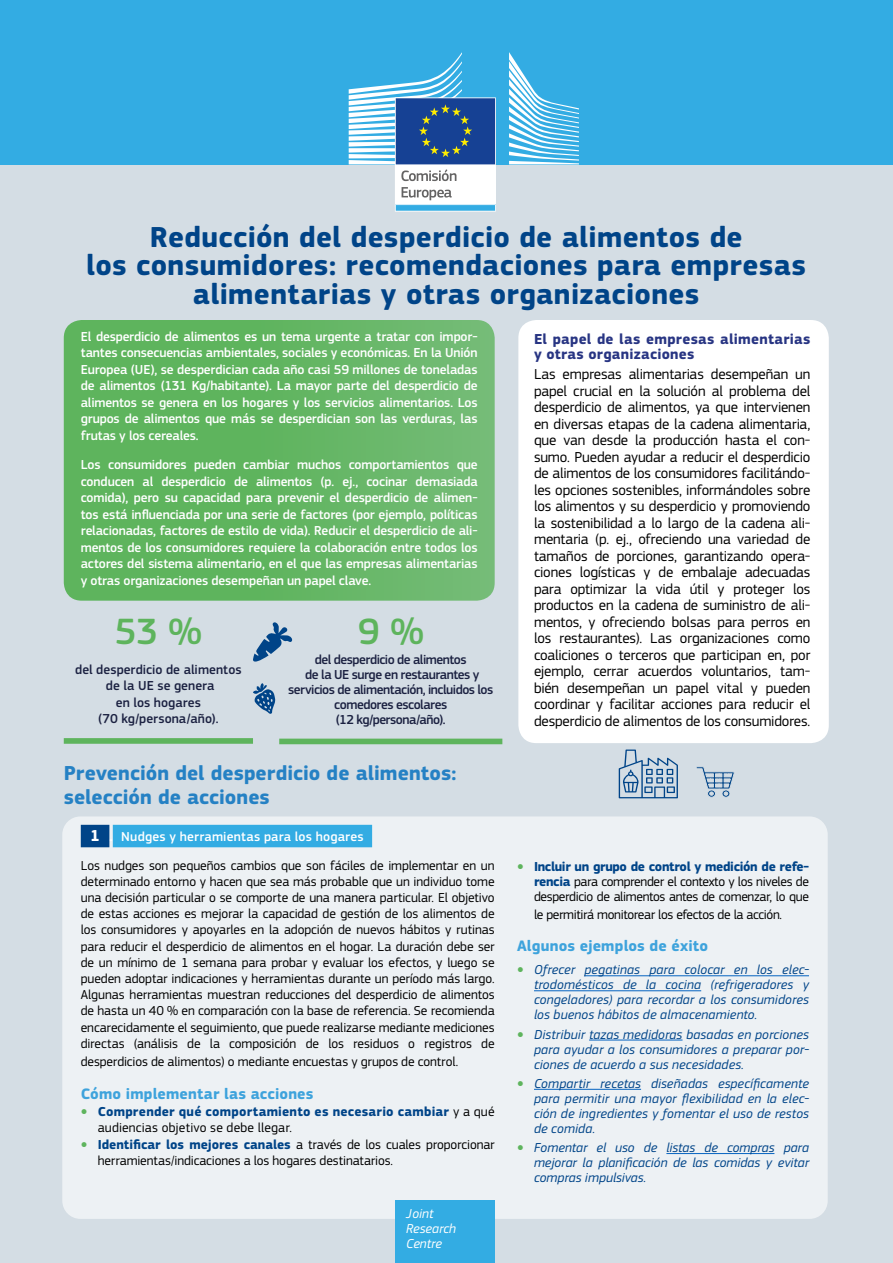
<style>
.page{position:relative;width:893px;height:1263px;background:#fff}
.page>*{position:absolute;margin:0;border:0;box-sizing:border-box;transform-origin:0 0}
.t1{font:500 38.1px "EC Square Sans Pro";color:#5eb45d}
.t2{font:700 30px/28.5px "EC Square Sans Pro";letter-spacing:.01em;color:#048;text-align:center}
.t3{font:700 21px/24px "EC Square Sans Pro";color:#2581c4}
.t4{font:700 15.75px "EC Square Sans Pro";letter-spacing:.01em;color:#3ea3dc}
.t5{font:15px/16.5px "EC Square Sans Pro";letter-spacing:-.01em;color:#000;text-align:justify}
.t6{font:700 15px/15px "EC Square Sans Pro";letter-spacing:.015em;color:#283583}
.t7{font:13.5px/16.2px "EC Square Sans Pro";letter-spacing:-.01em;color:#000}
.t8{font:500 13.5px/16.5px "EC Square Sans Pro";letter-spacing:-.01em;color:#fff;text-align:justify}
.t9{font:italic 13.5px/15px "EC Square Sans Pro";letter-spacing:.01em;color:#048;text-align:justify}
.t10{font:500 13.5px/15px "EC Square Sans Pro";letter-spacing:-.035em;color:#1b2141;text-align:center}
.t11{font:700 13.5px/16.5px "EC Square Sans Pro";letter-spacing:.015em;color:#048}
.t12{font:500 13.5px/16.5px "EC Square Sans Pro";letter-spacing:.005em;color:#1b2141;text-align:center}
.t13{font:italic 13.5px/15px "EC Square Sans Pro";color:#fff}
.s1{font-weight:700;font-size:16.5px;color:#fff}
.s2{font-weight:500;font-size:16.5px;color:#fff}
.s3{font-weight:500;color:#fff}
.s4{font-family:"EC Square Sans Pro Extra";font-weight:900;font-size:15px;color:#5eb45d}
.s5{font-weight:400;color:#000}
.s6{font-weight:700;color:#048}
.s7{font-family:"EC Square Sans Pro Extra";font-weight:900;font-style:normal;font-size:15px;color:#5eb45d}
</style>
<div class="page">
<div style="left:0;top:152px;width:893px;height:1111px;background:#d4dde4"></div>
<div style="left:62px;top:816px;width:766px;height:403px;background:#edf1f4;border-radius:18px"></div>
<div style="left:0;top:0;width:893px;height:165px;background:#33ace3"></div>
<div style="left:395px;top:1200px;width:100px;height:63px;background:#33ace3"></div>
<div style="left:81px;top:825px;width:28px;height:22px;background:#048"></div>
<div style="left:113px;top:825px;width:259px;height:22px;background:#33ace3"></div>
<hr style="left:584px;top:975px;width:225px;height:1px;background:#0563c1">
<hr style="left:534px;top:990px;width:167px;height:1px;background:#0563c1">
<hr style="left:589px;top:1040px;width:93px;height:1px;background:#0563c1">
<hr style="left:534px;top:1089px;width:107px;height:1px;background:#0563c1">
<hr style="left:666px;top:1153px;width:108px;height:1px;background:#0563c1">
<div style="left:64px;top:320px;width:431px;height:281px;background:linear-gradient(to right,#58b256,#71ba73);border-radius:18px"></div>
<div style="left:279px;top:739px;width:223px;height:5px;background:#5eb45d"></div>
<svg style="left:253px;top:622px;width:40px;height:40px"></svg>
<svg style="left:253px;top:683px;width:22px;height:31px"></svg>
<div style="left:64px;top:738px;width:189px;height:6px;background:#5eb45d"></div>
<div style="left:518px;top:320px;width:311px;height:423px;background:#fff;border-radius:18px"></div>
<svg style="left:696px;top:766px;width:39px;height:32px"></svg>
<svg style="left:619px;top:749px;width:59px;height:49px"></svg>
<svg style="left:509px;top:52px;width:70px;height:112px"></svg>
<svg style="left:349px;top:52px;width:147px;height:160px"></svg>
<h2 class="t2" style="left:86px;top:223px;width:721px">Reducción del desperdicio de alimentos de<br>los consumidores: recomendaciones para empresas alimentarias y otras organizaciones</h2>
<p class="t8" style="left:81px;top:328px;width:398px">El desperdicio de alimentos es un tema urgente a tratar con impor&shy;tantes consecuencias ambientales, sociales y económicas. En la Unión Europea (UE), se desperdician cada año casi 59 millones de toneladas de alimentos (131 Kg/habitante). La mayor parte del desperdicio de alimentos se genera en los hogares y los servicios alimentarios. Los grupos de alimentos que más se desperdician son las verduras, las frutas y los cereales.</p>
<p class="t8" style="left:81px;top:457px;width:398px">Los consumidores pueden cambiar muchos comportamientos que conducen al desperdicio de alimentos (p. ej., cocinar demasiada comida), pero su capacidad para prevenir el desperdicio de alimen&shy;tos está influenciada por una serie de factores (por ejemplo, políticas relacionadas, factores de estilo de vida). Reducir el desperdicio de ali&shy;mentos de los consumidores requiere la colaboración entre todos los actores del sistema alimentario, en el que las empresas alimentarias y otras organizaciones desempeñan un papel clave.</p>
<h1 class="t1" style="left:358px;top:610px;width:68px">9 %</h1>
<p class="t10" style="left:288px;top:652px;width:207px">del desperdicio de alimentos<br>de la UE surge en restaurantes y servicios de alimentación, incluidos los comedores escolares<br>(12 kg/persona/año).</p>
<h1 class="t1" style="left:115px;top:610px;width:89px">53 %</h1>
<p class="t12" style="left:75px;top:661px;width:168px">del desperdicio de alimentos de la UE se genera<br>en los hogares<br>(70 kg/persona/año).</p>
<h3 class="t3" style="left:64px;top:762px;width:394px">Prevención del desperdicio de alimentos: selección de acciones</h3>
<p class="t7" style="left:81px;top:822px;width:415px;line-height:29px;text-indent:9px"><span class="s1">1</span> <span class="s2">.</span> <span class="s3">Nudges y herramientas para los hogares<br></span>Los nudges son pequeños cambios que son fáciles de implementar en un</p>
<p class="t7" style="left:81px;top:873px;width:415px;text-align:justify">determinado entorno y hacen que sea más probable que un individuo tome una decisión particular o se comporte de una manera particular. El objetivo de estas acciones es mejorar la capacidad de gestión de los alimentos de los consumidores y apoyarles en la adopción de nuevos hábitos y rutinas para reducir el desperdicio de alimentos en el hogar. La duración debe ser de un mínimo de 1 semana para probar y evaluar los efectos, y luego se pueden adoptar indicaciones y herramientas durante un período más largo.<br>Algunas herramientas muestran reducciones del desperdicio de alimentos de hasta un 40 % en comparación con la base de referencia. Se recomienda encarecidamente el seguimiento, que puede realizarse mediante mediciones directas (análisis de la composición de los residuos o registros de</p>
<p class="t7" style="left:81px;top:1053px;width:379px">desperdicios de alimentos) o mediante encuestas y grupos de control.</p>
<p class="t4" style="left:81px;top:1084px;width:234px">Cómo implementar las acciones</p>
<p class="t11" style="left:98px;top:1103px;width:398px;text-indent:-17px"><span class="s4">•</span> Comprender qué comportamiento es necesario cambiar <span class="s5">y a qué audiencias objetivo se debe llegar.</span></p>
<p class="t7" style="left:98px;top:1136px;width:398px;text-indent:-17px"><span class="s4">•</span> <span class="s6">Identificar los mejores canales</span> a través de los cuales proporcionar herramientas/indicaciones a los hogares destinatarios.</p>
<p class="t13" style="left:406px;top:1206px;width:52px">Joint<br>Research<br>Centre</p>
<p class="t6" style="left:534px;top:332px;width:278px">El papel de las empresas alimentarias y otras organizaciones</p>
<p class="t5" style="left:534px;top:366px;width:278px">Las empresas alimentarias desempeñan un papel crucial en la solución al problema del desperdicio de alimentos, ya que intervienen en diversas etapas de la cadena alimentaria, que van desde la producción hasta el con&shy;sumo. Pueden ayudar a reducir el desperdicio de alimentos de los consumidores facilitándo&shy;les opciones sostenibles, informándoles sobre los alimentos y su desperdicio y promoviendo la sostenibilidad a lo largo de la cadena ali&shy;mentaria (p. ej., ofreciendo una variedad de tamaños de porciones, garantizando opera&shy;ciones logísticas y de embalaje adecuadas para optimizar la vida útil y proteger los productos en la cadena de suministro de ali&shy;mentos, y ofreciendo bolsas para perros en los restaurantes). Las organizaciones como coaliciones o terceros que participan en, por ejemplo, cerrar acuerdos voluntarios, tam&shy;bién desempeñan un papel vital y pueden coordinar y facilitar acciones para reducir el desperdicio de alimentos de los consumidores.</p>
<p class="t7" style="left:534px;top:859px;width:276px;line-height:15px;text-align:justify;text-indent:-17px"><span class="s4">•</span> <span class="s6">Incluir un grupo de control y medición de refe&shy;rencia</span> para comprender el contexto y los niveles de desperdicio de alimentos antes de comenzar, lo que</p>
<p class="t7" style="left:534px;top:907px;width:250px">le permitirá monitorear los efectos de la acción.</p>
<p class="t4" style="left:517px;top:936px;width:193px">Algunos ejemplos de éxito</p>
<p class="t9" style="left:534px;top:962px;width:276px;text-indent:-17px"><span class="s7">•</span> Ofrecer pegatinas para colocar en los elec&shy;trodomésticos de la cocina (refrigeradores y congeladores) para recordar a los consumidores los buenos hábitos de almacenamiento.</p>
<p class="t9" style="left:534px;top:1027px;width:276px;text-indent:-17px"><span class="s7">•</span> Distribuir tazas medidoras basadas en porciones para ayudar a los consumidores a preparar por&shy;ciones de acuerdo a sus necesidades.</p>
<p class="t9" style="left:534px;top:1076px;width:276px;text-indent:-17px"><span class="s7">•</span> Compartir recetas diseñadas específicamente para permitir una mayor flexibilidad en la elec&shy;ción de ingredientes y fomentar el uso de restos de comida.</p>
<p class="t9" style="left:534px;top:1140px;width:276px;text-indent:-17px"><span class="s7">•</span> Fomentar el uso de listas de compras para mejorar la planificación de las comidas y evitar compras impulsivas.</p>
</div>
